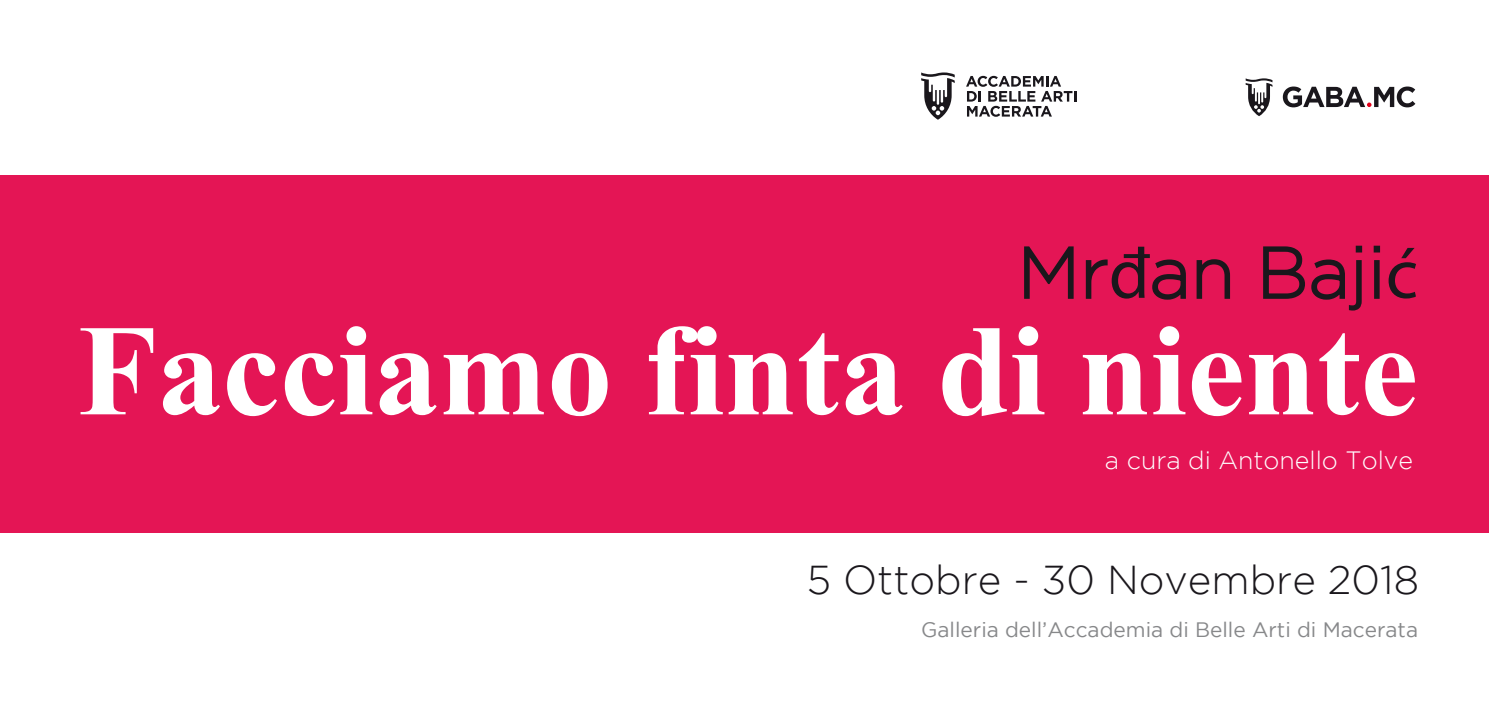
<style>
.page{position:relative;width:1489px;height:709px;background:#fff}
.page>*{position:absolute;margin:0;border:0;box-sizing:border-box;transform-origin:0 0}
.t1{font:700 130px "Times New Roman";color:#fff}
.t2{font:300 72px "Gotham";color:#1a171c}
.t3{font:300 40.25px "Gotham";color:#1a171c}
.t4{font:300 25px "Gotham";color:#fff}
.t5{font:20.75px "Gotham";color:#87888a}
.s1{font-family:"Myriad Pro";font-weight:400}
</style>
<div class="page">
<div style="left:0;top:175px;width:1488px;height:357px;background:#e41555"></div>
<svg style="left:921px;top:72px;width:33px;height:48px"></svg>
<svg style="left:966px;top:76px;width:110px;height:41px"></svg>
<svg style="left:1245px;top:78px;width:27px;height:38px"></svg>
<svg style="left:1282px;top:86px;width:133px;height:21px"></svg>
<svg style="left:1024px;top:246px;width:50px;height:53px"></svg>
<svg style="left:1085px;top:259px;width:23px;height:40px"></svg>
<svg style="left:1152px;top:259px;width:34px;height:41px"></svg>
<svg style="left:1196px;top:259px;width:34px;height:40px"></svg>
<svg style="left:1263px;top:245px;width:99px;height:66px"></svg>
<div style="left:1373px;top:260px;width:6px;height:39px;border:2px solid #1a171c"></div>
<svg style="left:1373px;top:246px;width:6px;height:6px"></svg>
<h2 class="t2" style="left:1017px;top:233px;width:402px">Mr<span class="s1">đ</span>an Baji<span class="s1">ć</span></h2>
<h1 class="t1" style="left:78px;top:281px;width:1341px">Facciamo finta di niente</h1>
<p class="t4" style="left:1104px;top:447px;width:310px">a cura di Antonello Tolve</p>
<h3 class="t3" style="left:806px;top:557px;width:613px">5 Ottobre - 30 Novembre 2018</h3>
<p class="t5" style="left:921px;top:618px;width:498px">Galleria dell’Accademia di Belle Arti di Macerata</p>
</div>
